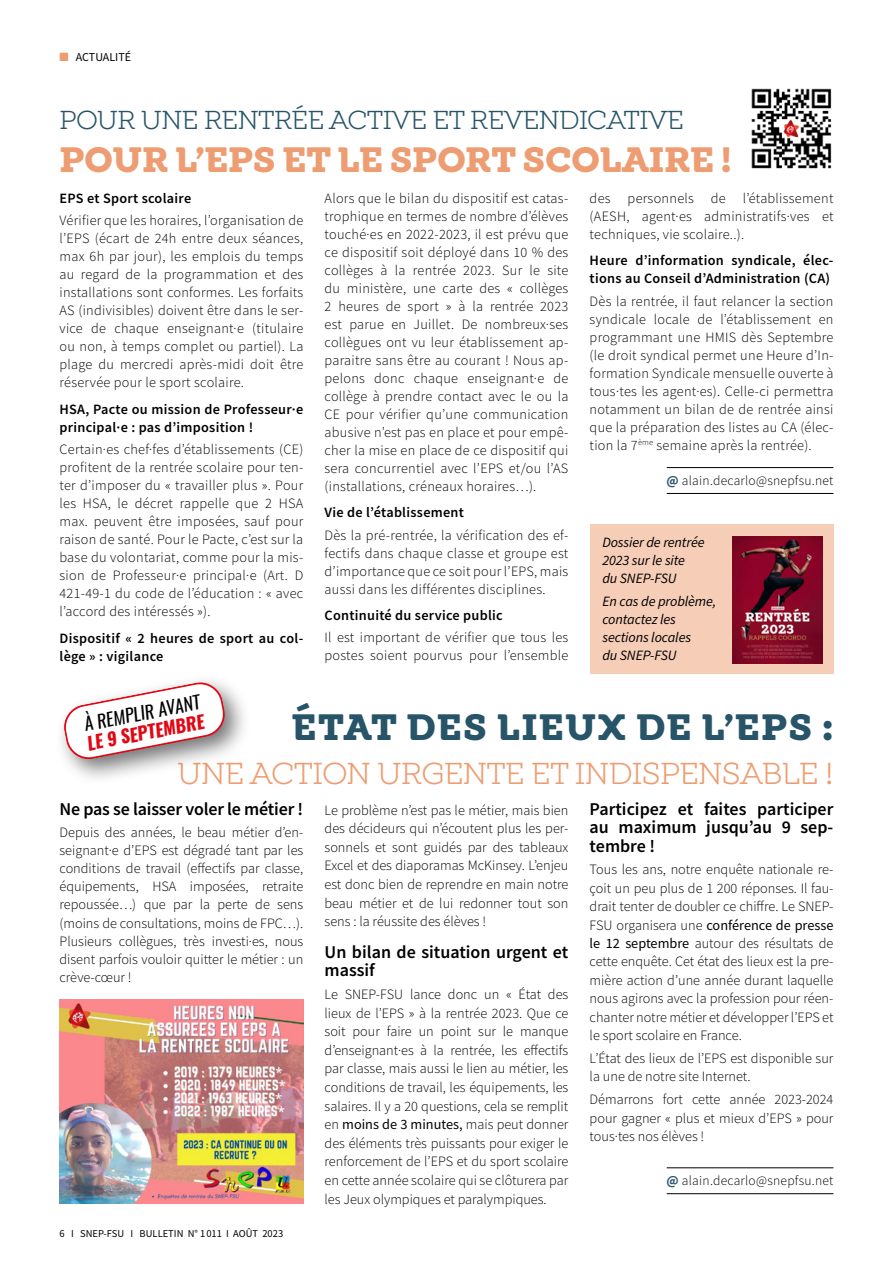
<style>
.page{position:relative;width:893px;height:1263px;background:#fff}
.page>*{position:absolute;margin:0;border:0;box-sizing:border-box;transform-origin:0 0}
.t1{font:700 37.5px "Winden Alt";letter-spacing:.03em;color:#275468}
.t2{font:700 36px "Winden Alt";letter-spacing:-.01em;color:#ed9d71}
.t3{font:31.5px "Winden Alt";letter-spacing:-.02em;color:#ed9d71}
.t4{font:27px "Winden Alt";letter-spacing:-.02em;color:#275468}
.t5{font:600 18px/18.5px "Source Sans Pro";color:#000}
.t6{font:italic 18px "Oswald";color:#000}
.t7{font:italic 700 18px "Oswald";color:#e30613}
.t8{font:300 14.25px/18px "Source Sans Pro";letter-spacing:.01em;color:#000;text-align:justify}
.t9{font:600 14.25px/18px "Source Sans Pro";letter-spacing:.02em;color:#000}
.t10{font:italic 14.25px/18px "Source Sans Pro";letter-spacing:-.01em;color:#000}
.t11{font:300 13.5px "Source Sans Pro";letter-spacing:.02em;color:#000}
.t12{font:12px "Source Sans Pro";color:#000}
.t13{font:10.5px "Source Sans Pro";color:#000}
.s1{color:#ed9d71}
.s2{font-weight:700;color:#275468}
.s3{font-weight:400}
</style>
<div class="page">
<hr style="left:667px;top:467px;width:166px;height:1px;background:#000">
<hr style="left:667px;top:493px;width:166px;height:1px;background:#000">
<div style="left:590px;top:524px;width:243px;height:73px;background:#f6ceb8"></div>
<div style="left:590px;top:582px;width:243px;height:92px;background:#f6ceb8"></div>
<hr style="left:667px;top:1167px;width:166px;height:1px;background:#000">
<hr style="left:667px;top:1193px;width:166px;height:1px;background:#000">
<img style="left:733px;top:537px;width:89px;height:126px">
<img style="left:60px;top:999px;width:243px;height:204px">
<div style="left:54px;top:673px;width:197px;height:112px;background:#000;opacity:.55"></div>
<svg style="left:61px;top:679px;width:167px;height:83px"></svg>
<img style="left:751px;top:88px;width:81px;height:81px">
<p class="t12" style="left:60px;top:50px;width:73px"><span class="s1">■</span> ACTUALITÉ</p>
<h3 class="t4" style="left:60px;top:104px;width:626px">POUR UNE RENTRÉE ACTIVE ET REVENDICATIVE</h3>
<h2 class="t2" style="left:60px;top:136px;width:674px">POUR L’EPS ET LE SPORT SCOLAIRE !</h2>
<p class="t9" style="left:60px;top:189px;width:133px">EPS et Sport scolaire</p>
<p class="t8" style="left:60px;top:212px;width:245px">Vérifier que les horaires, l’organisation de l’EPS (écart de 24h entre deux séances, max 6h par jour), les emplois du temps au regard de la programmation et des installations sont conformes. Les forfaits AS (indivisibles) doivent être dans le ser&shy;vice de chaque enseignant·e (titulaire ou non, à temps complet ou partiel). La plage du mercredi après-midi doit être réservée pour le sport scolaire.</p>
<p class="t9" style="left:60px;top:400px;width:245px">HSA, Pacte ou mission de Professeur·e principal·e : pas d’imposition !</p>
<p class="t8" style="left:60px;top:440px;width:245px">Certain·es chef·fes d’établissements (CE) profitent de la rentrée scolaire pour ten&shy;ter d’imposer du « travailler plus ». Pour les HSA, le décret rappelle que 2 HSA max. peuvent être imposées, sauf pour raison de santé. Pour le Pacte, c’est sur la base du volontariat, comme pour la mis&shy;sion de Professeur·e principal·e (Art. D 421-49-1 du code de l’éducation : « avec l’accord des intéressés »).</p>
<p class="t9" style="left:60px;top:629px;width:245px">Dispositif « 2 heures de sport au col&shy;lège » : vigilance</p>
<p class="t8" style="left:590px;top:189px;width:245px">des personnels de l’établissement (AESH, agent·es administratifs·ves et techniques, vie scolaire..).</p>
<p class="t9" style="left:590px;top:252px;width:245px">Heure d’information syndicale, élec&shy;tions au Conseil d’Administration (CA)</p>
<p class="t8" style="left:590px;top:292px;width:245px">Dès la rentrée, il faut relancer la section syndicale locale de l’établissement en programmant une HMIS dès Septembre (le droit syndical permet une Heure d’In&shy;formation Syndicale mensuelle ouverte à tous·tes les agent·es). Celle-ci permettra notamment un bilan de de rentrée ainsi que la préparation des listes au CA (élec&shy;tion la 7<sup>ème</sup> semaine après la rentrée).</p>
<p class="t11" style="left:666px;top:472px;width:168px"><span class="s2">@</span> alain.decarlo@snepfsu.net</p>
<p class="t8" style="left:325px;top:189px;width:245px">Alors que le bilan du dispositif est catas&shy;trophique en termes de nombre d’élèves touché·es en 2022-2023, il est prévu que ce dispositif soit déployé dans 10 % des collèges à la rentrée 2023. Sur le site du ministère, une carte des « collèges 2 heures de sport » à la rentrée 2023 est parue en Juillet. De nombreux·ses collègues ont vu leur établissement ap&shy;paraitre sans être au courant ! Nous ap&shy;pelons donc chaque enseignant·e de collège à prendre contact avec le ou la CE pour vérifier qu’une communication abusive n’est pas en place et pour empê&shy;cher la mise en place de ce dispositif qui sera concurrentiel avec l’EPS et/ou l’AS (installations, créneaux horaires…).</p>
<p class="t9" style="left:325px;top:504px;width:141px">Vie de l’établissement</p>
<p class="t8" style="left:325px;top:526px;width:245px">Dès la pré-rentrée, la vérification des ef&shy;fectifs dans chaque classe et groupe est d’importance que ce soit pour l’EPS, mais aussi dans les différentes disciplines.</p>
<p class="t9" style="left:325px;top:606px;width:180px">Continuité du service public</p>
<p class="t8" style="left:325px;top:629px;width:245px">Il est important de vérifier que tous les postes soient pourvus pour l’ensemble</p>
<p class="t10" style="left:602px;top:534px;width:104px">Dossier de rentrée<br>2023 sur le site<br>du SNEP-FSU</p>
<p class="t10" style="left:602px;top:592px;width:115px">En cas de problème, contactez les sections locales<br>du SNEP-FSU</p>
<p class="t6" style="left:82px;top:712px;width:119px;rotate:-11deg">À REMPLIR AVANT</p>
<h1 class="t1" style="left:291px;top:702px;width:543px">ÉTAT DES LIEUX DE L’EPS :</h1>
<h3 class="t3" style="left:178px;top:755px;width:657px">UNE ACTION URGENTE ET INDISPENSABLE !</h3>
<p class="t5" style="left:60px;top:799px;width:245px">Ne pas se laisser voler le métier !</p>
<p class="t8" style="left:60px;top:823px;width:245px">Depuis des années, le beau métier d’en&shy;seignant·e d’EPS est dégradé tant par les conditions de travail (effectifs par classe, équipements, HSA imposées, retraite repoussée…) que par la perte de sens (moins de consultations, moins de FPC…).<br>Plusieurs collègues, très investi·es, nous disent parfois vouloir quitter le métier : un crève-cœur !</p>
<p class="t7" style="left:85px;top:731px;width:120px;rotate:-11deg">LE 9 SEPTEMBRE</p>
<p class="t5" style="left:590px;top:799px;width:245px;text-align:justify">Participez et faites participer au maximum jusqu’au 9 sep&shy;tembre !</p>
<p class="t8" style="left:590px;top:860px;width:245px;line-height:18.5px">Tous les ans, notre enquête nationale re&shy;çoit un peu plus de 1 200 réponses. Il fau&shy;drait tenter de doubler ce chiffre. Le SNEP-FSU organisera une <span class="s3">conférence de presse le 12 septembre</span> autour des résultats de cette enquête. Cet état des lieux est la pre&shy;mière action d’une année durant laquelle nous agirons avec la profession pour réen&shy;chanter notre métier et développer l’EPS et le sport scolaire en France.</p>
<p class="t8" style="left:590px;top:1049px;width:245px;line-height:18.5px">L’État des lieux de l’EPS est disponible sur la une de notre site Internet.</p>
<p class="t8" style="left:590px;top:1090px;width:245px;line-height:18.5px">Démarrons fort cette année 2023-2024 pour gagner « plus et mieux d’EPS » pour tous·tes nos élèves !</p>
<p class="t11" style="left:666px;top:1172px;width:168px"><span class="s2">@</span> alain.decarlo@snepfsu.net</p>
<p class="t8" style="left:325px;top:801px;width:245px;line-height:18.6px">Le problème n’est pas le métier, mais bien des décideurs qui n’écoutent plus les per&shy;sonnels et sont guidés par des tableaux Excel et des diaporamas McKinsey. L’enjeu est donc bien de reprendre en main notre beau métier et de lui redonner tout son sens : la réussite des élèves !</p>
<p class="t5" style="left:325px;top:942px;width:245px">Un bilan de situation urgent et massif</p>
<p class="t8" style="left:325px;top:985px;width:245px;line-height:18.6px">Le SNEP-FSU lance donc un « État des lieux de l’EPS » à la rentrée 2023. Que ce soit pour faire un point sur le manque d’enseignant·es à la rentrée, les effectifs par classe, mais aussi le lien au métier, les conditions de travail, les équipements, les salaires. Il y a 20 questions, cela se remplit en <span class="s3">moins de 3 minutes,</span> mais peut donner des éléments très puissants pour exiger le renforcement de l’EPS et du sport scolaire en cette année scolaire qui se clôturera par les Jeux olympiques et paralympiques.</p>
<p class="t13" style="left:60px;top:1227px;width:225px">6 I SNEP-FSU I BULLETIN N° 1 011 I AOÛT 2023</p>
</div>
